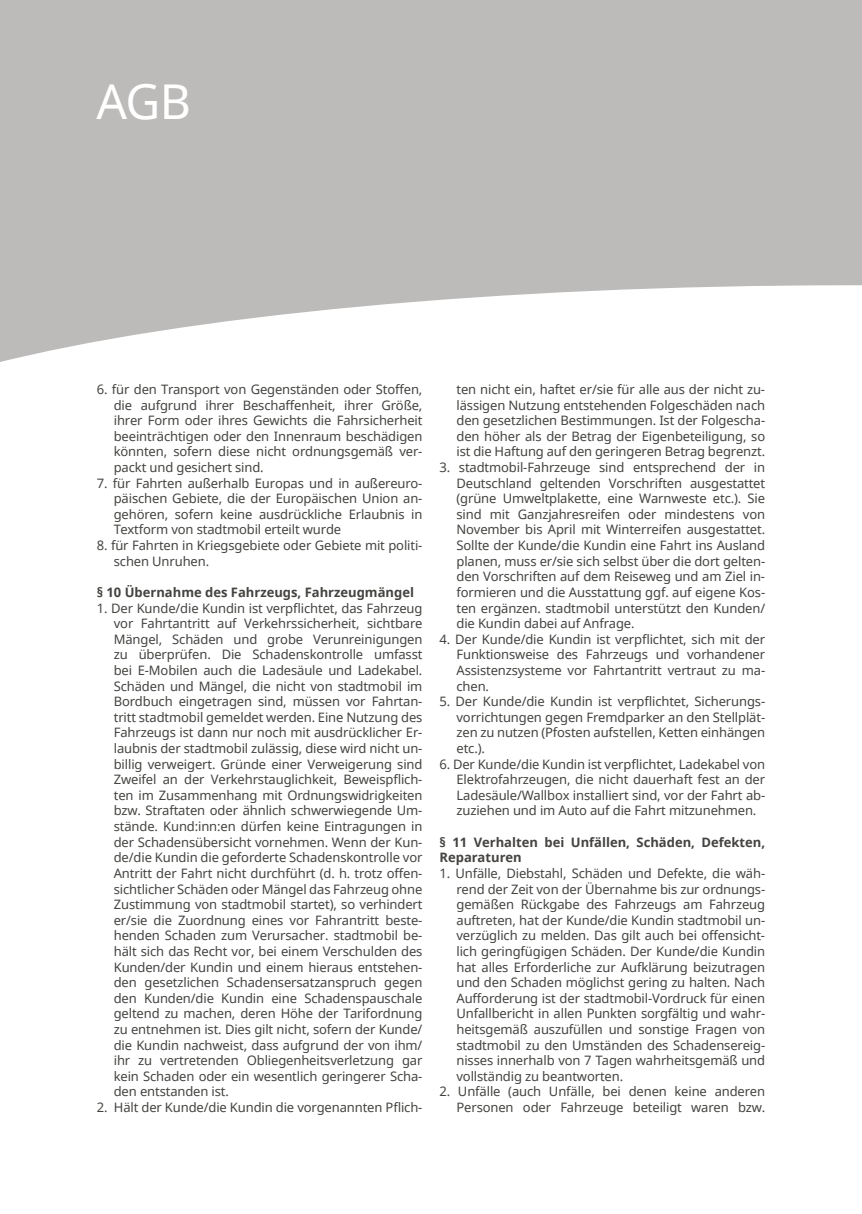
<style>
.page{position:relative;width:862px;height:1214px;background:#fff}
.page>*{position:absolute;margin:0;border:0;box-sizing:border-box;transform-origin:0 0}
.t1{font:48px "Noto Sans";color:#fff}
.t2{font:13px/15.6px "Noto Sans";letter-spacing:-.01em;color:#444340;text-align:justify}
.t3{font:700 13px/15.6px "Noto Sans";color:#444340}
</style>
<div class="page">
<svg style="left:0;top:0;width:862px;height:362px;fill:#bdbbba"></svg>
<h1 class="t1" style="left:96px;top:69px;width:96px">AGB</h1>
<p class="t2" style="left:114px;top:381px;width:310px;text-indent:-17px">6. für den Transport von Gegenständen oder Stoffen, die aufgrund ihrer Beschaffenheit, ihrer Größe, ihrer Form oder ihres Gewichts die Fahrsicherheit beeinträchtigen oder den Innenraum beschädigen könnten, sofern diese nicht ordnungsgemäß ver&shy;packt und gesichert sind.</p>
<p class="t2" style="left:114px;top:474px;width:310px;text-indent:-17px">7. für Fahrten außerhalb Europas und in außereuro&shy;päischen Gebiete, die der Europäischen Union an&shy;gehören, sofern keine ausdrückliche Erlaubnis in Textform von stadtmobil erteilt wurde</p>
<p class="t2" style="left:114px;top:537px;width:310px;text-indent:-17px">8. für Fahrten in Kriegsgebiete oder Gebiete mit politi&shy;schen Unruhen.</p>
<p class="t3" style="left:97px;top:584px;width:319px">§ 10 Übernahme des Fahrzeugs, Fahrzeugmängel</p>
<p class="t2" style="left:114px;top:599px;width:310px;text-indent:-17px">1. Der Kunde/die Kundin ist verpflichtet, das Fahrzeug vor Fahrtantritt auf Verkehrssicherheit, sichtbare Mängel, Schäden und grobe Verunreinigungen zu überprüfen. Die Schadenskontrolle umfasst bei E-Mobilen auch die Ladesäule und Ladekabel.<br>Schäden und Mängel, die nicht von stadtmobil im Bordbuch eingetragen sind, müssen vor Fahrtan&shy;tritt stadtmobil gemeldet werden. Eine Nutzung des Fahrzeugs ist dann nur noch mit ausdrücklicher Er&shy;laubnis der stadtmobil zulässig, diese wird nicht un&shy;billig verweigert. Gründe einer Verweigerung sind Zweifel an der Verkehrstauglichkeit, Beweispflich&shy;ten im Zusammenhang mit Ordnungswidrigkeiten bzw. Straftaten oder ähnlich schwerwiegende Um&shy;stände. Kund:inn:en dürfen keine Eintragungen in der Schadensübersicht vornehmen. Wenn der Kun&shy;de/die Kundin die geforderte Schadenskontrolle vor Antritt der Fahrt nicht durchführt (d. h. trotz offen&shy;sichtlicher Schäden oder Mängel das Fahrzeug ohne Zustimmung von stadtmobil startet), so verhindert er/sie die Zuordnung eines vor Fahrantritt beste&shy;henden Schaden zum Verursacher. stadtmobil be&shy;hält sich das Recht vor, bei einem Verschulden des Kunden/der Kundin und einem hieraus entstehen&shy;den gesetzlichen Schadensersatzanspruch gegen den Kunden/die Kundin eine Schadenspauschale geltend zu machen, deren Höhe der Tarifordnung zu entnehmen ist. Dies gilt nicht, sofern der Kunde/ die Kundin nachweist, dass aufgrund der von ihm/ ihr zu vertretenden Obliegenheitsverletzung gar kein Schaden oder ein wesentlich geringerer Scha&shy;den entstanden ist.</p>
<p class="t2" style="left:97px;top:1099px;width:327px">2. Hält der Kunde/die Kundin die vorgenannten Pflich-</p>
<p class="t2" style="left:456px;top:381px;width:310px">ten nicht ein, haftet er/sie für alle aus der nicht zu&shy;lässigen Nutzung entstehenden Folgeschäden nach den gesetzlichen Bestimmungen. Ist der Folgescha&shy;den höher als der Betrag der Eigenbeteiligung, so ist die Haftung auf den geringeren Betrag begrenzt.</p>
<p class="t2" style="left:456px;top:459px;width:310px;text-indent:-17px">3. stadtmobil-Fahrzeuge sind entsprechend der in Deutschland geltenden Vorschriften ausgestattet (grüne Umweltplakette, eine Warnweste etc.). Sie sind mit Ganzjahresreifen oder mindestens von November bis April mit Winterreifen ausgestattet.<br>Sollte der Kunde/die Kundin eine Fahrt ins Ausland planen, muss er/sie sich selbst über die dort gelten&shy;den Vorschriften auf dem Reiseweg und am Ziel in&shy;formieren und die Ausstattung ggf. auf eigene Kos&shy;ten ergänzen. stadtmobil unterstützt den Kunden/ die Kundin dabei auf Anfrage.</p>
<p class="t2" style="left:456px;top:631px;width:310px;text-indent:-17px">4. Der Kunde/die Kundin ist verpflichtet, sich mit der Funktionsweise des Fahrzeugs und vorhandener Assistenzsysteme vor Fahrtantritt vertraut zu ma&shy;chen.</p>
<p class="t2" style="left:456px;top:693px;width:310px;text-indent:-17px">5. Der Kunde/die Kundin ist verpflichtet, Sicherungs&shy;vorrichtungen gegen Fremdparker an den Stellplät&shy;zen zu nutzen (Pfosten aufstellen, Ketten einhängen etc.).</p>
<p class="t2" style="left:456px;top:755px;width:310px;text-indent:-17px">6. Der Kunde/die Kundin ist verpflichtet, Ladekabel von Elektrofahrzeugen, die nicht dauerhaft fest an der Ladesäule/Wallbox installiert sind, vor der Fahrt ab&shy;zuziehen und im Auto auf die Fahrt mitzunehmen.</p>
<p class="t3" style="left:439px;top:833px;width:327px">§ 11 Verhalten bei Unfällen, Schäden, Defekten,<br>Reparaturen</p>
<p class="t2" style="left:456px;top:865px;width:310px;text-indent:-17px">1. Unfälle, Diebstahl, Schäden und Defekte, die wäh&shy;rend der Zeit von der Übernahme bis zur ordnungs&shy;gemäßen Rückgabe des Fahrzeugs am Fahrzeug auftreten, hat der Kunde/die Kundin stadtmobil un&shy;verzüglich zu melden. Das gilt auch bei offensicht&shy;lich geringfügigen Schäden. Der Kunde/die Kundin hat alles Erforderliche zur Aufklärung beizutragen und den Schaden möglichst gering zu halten. Nach Aufforderung ist der stadtmobil-Vordruck für einen Unfallbericht in allen Punkten sorgfältig und wahr&shy;heitsgemäß auszufüllen und sonstige Fragen von stadtmobil zu den Umständen des Schadensereig&shy;nisses innerhalb von 7 Tagen wahrheitsgemäß und vollständig zu beantworten.</p>
<p class="t2" style="left:439px;top:1083px;width:327px;text-align:right">2. Unfälle (auch Unfälle, bei denen keine anderen<br>Personen oder Fahrzeuge beteiligt waren bzw.</p>
</div>
